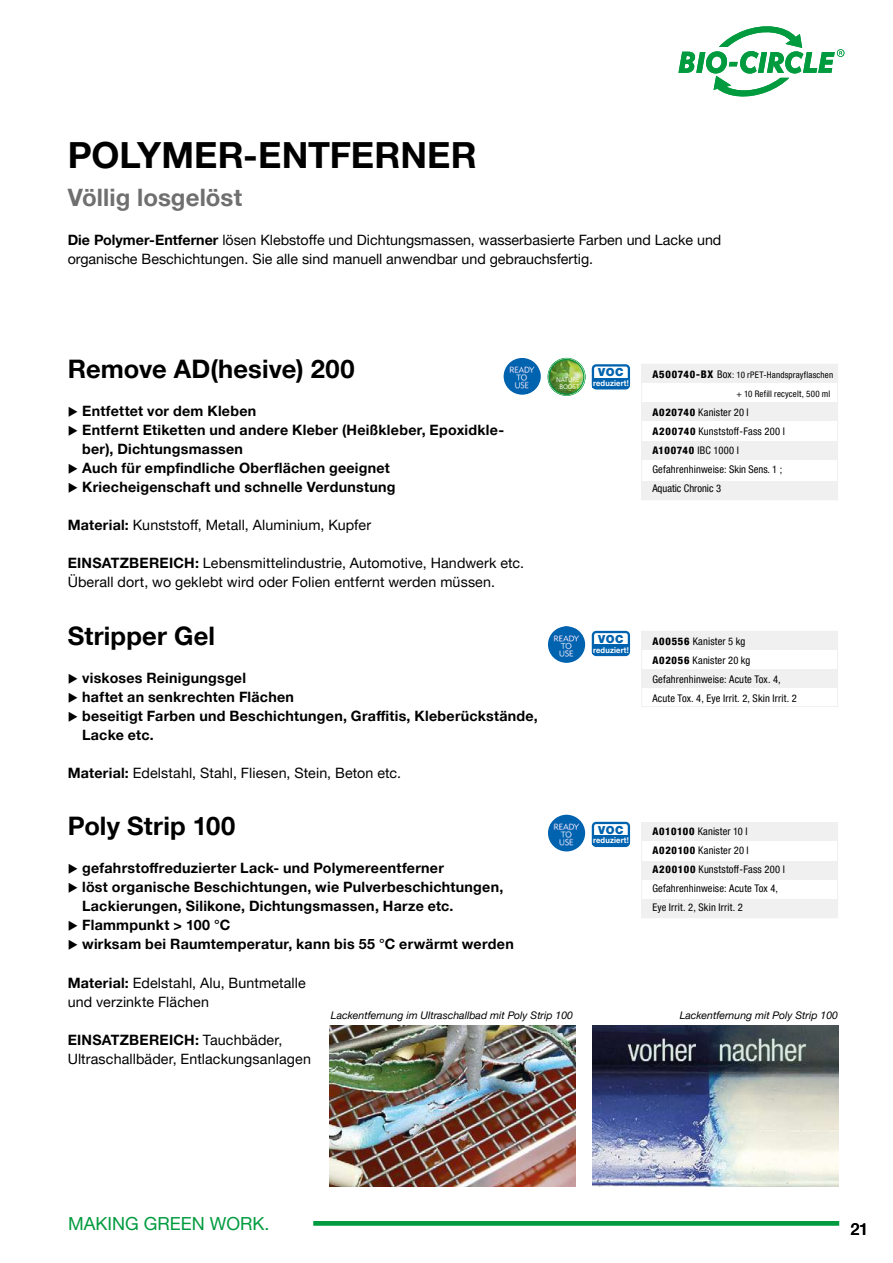
<style>
.page{position:relative;width:893px;height:1263px;background:#fff}
.page>*{position:absolute;margin:0;border:0;box-sizing:border-box;transform-origin:0 0}
.t1{font:700 36px "Helvetica Neue LTW1 G";color:#000}
.t2{font:700 25.5px "Helvetica Neue LTW1 G";letter-spacing:.005em;color:#000}
.t3{font:700 24px "Helvetica Neue LTW1 G";letter-spacing:.005em;color:#706f6f}
.t4{font:18px "Helvetica Neue LTW1 G";color:#009b3e}
.t5{font:500 16.5px "Helvetica Neue LTW1 G";color:#000}
.t6{font:700 14.25px/19px "Helvetica Neue LTW1 G";letter-spacing:.02em;color:#000}
.t7{font:14.25px/19px "Helvetica Neue LTW1 G";letter-spacing:.005em;color:#000}
.t8{font:900 11.1px "Helvetica Neue LTW1 G";letter-spacing:.045em;color:#0063af}
.t9{font:condensed 10.5px/19px "Helvetica Neue LTW1 G";letter-spacing:.015em;color:#000}
.t10{font:italic 10.5px "Helvetica Neue LTW1 G";color:#000}
.t11{font:condensed 9px/19px "Helvetica Neue LTW1 G";letter-spacing:.02em;color:#000}
.t12{font:700 8.1px "Helvetica Neue LTW1 G";letter-spacing:.02em;color:#fff;scale:.94 1}
.t13{font:6.6px/6.9px "Ebrima";letter-spacing:-.015em;color:#fff;text-align:center}
.s1{font-weight:700}
.s2{font-weight:800;font-size:10.5px}
.s3{font-size:10.5px}
.s4{font-weight:800}
</style>
<div class="page">
<svg style="left:678px;top:26px;width:166px;height:71px"></svg>
<hr style="left:0;top:1221px;width:839px;height:4px;background:#009b3e">
<svg style="left:0;top:1221px;width:313px;height:4px"></svg>
<div style="left:641px;top:481px;width:196px;height:19px;background:#f0f0f0"></div>
<div style="left:641px;top:364px;width:197px;height:136px;border:1px solid #f0f0f0"></div>
<div style="left:641px;top:402px;width:197px;height:19px;background:#f0f0f0"></div>
<div style="left:641px;top:364px;width:197px;height:19px;background:#f0f0f0"></div>
<div style="left:641px;top:440px;width:197px;height:19px;background:#f0f0f0"></div>
<div style="left:592px;top:364px;width:38px;height:25px;border:2px solid #0063af;border-radius:3px"></div>
<div style="left:593px;top:378px;width:36px;height:10px;background:#0063af"></div>
<svg style="left:547px;top:358px;width:39px;height:38px"></svg>
<img style="left:504px;top:358px;width:37px;height:37px;border-radius:18px">
<div style="left:641px;top:669px;width:197px;height:19px;background:#f0f0f0"></div>
<div style="left:641px;top:631px;width:197px;height:19px;background:#f0f0f0"></div>
<div style="left:641px;top:631px;width:197px;height:76px;border:1px solid #f0f0f0"></div>
<div style="left:592px;top:631px;width:38px;height:25px;border:2px solid #0063af;border-radius:3px"></div>
<div style="left:593px;top:644px;width:36px;height:10px;background:#0063af"></div>
<img style="left:548px;top:626px;width:37px;height:37px;border-radius:18px">
<div style="left:641px;top:899px;width:197px;height:19px;background:#f0f0f0"></div>
<div style="left:641px;top:861px;width:197px;height:19px;background:#f0f0f0"></div>
<div style="left:641px;top:822px;width:197px;height:19px;background:#f0f0f0"></div>
<img style="left:548px;top:815px;width:37px;height:36px;border-radius:18px">
<img style="left:330px;top:1026px;width:246px;height:160px">
<img style="left:592px;top:1026px;width:246px;height:160px">
<div style="left:592px;top:822px;width:38px;height:25px;border:2px solid #0063af;border-radius:3px"></div>
<div style="left:593px;top:835px;width:36px;height:10px;background:#0063af"></div>
<h1 class="t1" style="left:68px;top:133px;width:411px">POLYMER-ENTFERNER</h1>
<h3 class="t3" style="left:68px;top:183px;width:176px">Völlig losgelöst</h3>
<p class="t7" style="left:68px;top:230px;width:655px"><span class="s1">Die Polymer-Entferner</span> lösen Klebstoffe und Dichtungsmassen, wasserbasierte Farben und Lacke und organische Beschichtungen. Sie alle sind manuell anwendbar und gebrauchsfertig.</p>
<h2 class="t2" style="left:68px;top:353px;width:288px">Remove AD(hesive) 200</h2>
<p class="t6" style="left:68px;top:401px;width:190px">◆ Entfettet vor dem Kleben</p>
<p class="t6" style="left:82px;top:420px;width:424px;text-indent:-15px">◆ Entfernt Etiketten und andere Kleber (Heißkleber, Epoxidkle&shy;ber), Dichtungsmassen</p>
<p class="t6" style="left:68px;top:458px;width:324px">◆ Auch für empfindliche Oberflächen geeignet</p>
<p class="t6" style="left:68px;top:477px;width:329px">◆ Kriecheigenschaft und schnelle Verdunstung</p>
<p class="t7" style="left:68px;top:516px;width:305px"><span class="s1">Material:</span> Kunststoff, Metall, Aluminium, Kupfer</p>
<p class="t7" style="left:68px;top:554px;width:458px"><span class="s1">EINSATZBEREICH:</span> Lebensmittelindustrie, Automotive, Handwerk etc.<br>Überall dort, wo geklebt wird oder Folien entfernt werden müssen.</p>
<h2 class="t2" style="left:68px;top:620px;width:149px">Stripper Gel</h2>
<p class="t6" style="left:68px;top:668px;width:180px">◆ viskoses Reinigungsgel</p>
<p class="t6" style="left:68px;top:687px;width:228px">◆ haftet an senkrechten Flächen</p>
<p class="t6" style="left:82px;top:706px;width:457px;text-indent:-15px">◆ beseitigt Farben und Beschichtungen, Graffitis, Kleberückstände,<br>Lacke etc.</p>
<p class="t7" style="left:68px;top:763px;width:335px"><span class="s1">Material:</span> Edelstahl, Stahl, Fliesen, Stein, Beton etc.</p>
<p class="t13" style="left:556px;top:376px;width:25px">NATURE<br>BOOST</p>
<p class="t8" style="left:598px;top:366px;width:27px">VOC</p>
<p class="t12" style="left:593px;top:378px;width:39px">reduziert!</p>
<p class="t8" style="left:598px;top:632px;width:27px">VOC</p>
<p class="t12" style="left:593px;top:645px;width:39px">reduziert!</p>
<p class="t11" style="left:736px;top:365px;width:98px;text-indent:-84px"><span class="s2">A500740-BX</span> <span class="s3">Box</span>: 10 rPET-Handsprayflaschen + 10 Refill recycelt, 500 ml</p>
<p class="t9" style="left:652px;top:403px;width:134px"><span class="s4">A020740</span> Kanister 20 l<br><span class="s4">A200740</span> Kunststoff-Fass 200 l<br><span class="s4">A100740</span> IBC 1000 l<br>Gefahrenhinweise: Skin Sens. 1 ;<br>Aquatic Chronic 3</p>
<p class="t9" style="left:652px;top:631px;width:146px"><span class="s4">A00556</span> Kanister 5 kg<br><span class="s4">A02056</span> Kanister 20 kg<br>Gefahrenhinweise: Acute Tox. 4,<br>Acute Tox. 4, Eye Irrit. 2, Skin Irrit. 2</p>
<h2 class="t2" style="left:68px;top:810px;width:169px">Poly Strip 100</h2>
<p class="t6" style="left:68px;top:858px;width:378px">◆ gefahrstoffreduzierter Lack- und Polymereentferner</p>
<p class="t6" style="left:82px;top:878px;width:423px;text-indent:-15px">◆ löst organische Beschichtungen, wie Pulverbeschichtungen,<br>Lackierungen, Silikone, Dichtungsmassen, Harze etc.</p>
<p class="t6" style="left:68px;top:916px;width:164px">◆ Flammpunkt &gt; 100 °C</p>
<p class="t6" style="left:68px;top:935px;width:448px">◆ wirksam bei Raumtemperatur, kann bis 55 °C erwärmt werden</p>
<p class="t7" style="left:68px;top:973px;width:240px"><span class="s1">Material:</span> Edelstahl, Alu, Buntmetalle und verzinkte Flächen</p>
<p class="t7" style="left:68px;top:1030px;width:245px"><span class="s1">EINSATZBEREICH:</span> Tauchbäder,<br>Ultraschallbäder, Entlackungsanlagen</p>
<p class="t8" style="left:598px;top:823px;width:27px">VOC</p>
<p class="t9" style="left:652px;top:822px;width:134px"><span class="s4">A010100</span> Kanister 10 l<br><span class="s4">A020100</span> Kanister 20 l<br><span class="s4">A200100</span> Kunststoff-Fass 200 l<br>Gefahrenhinweise: Acute Tox 4,<br>Eye Irrit. 2, Skin Irrit. 2</p>
<p class="t12" style="left:593px;top:835px;width:39px">reduziert!</p>
<p class="t10" style="left:331px;top:1008px;width:244px">Lackentfernung im Ultraschallbad mit Poly Strip 100</p>
<p class="t10" style="left:680px;top:1008px;width:160px">Lackentfernung mit Poly Strip 100</p>
<p class="t4" style="left:68px;top:1212px;width:203px">MAKING GREEN WORK.</p>
<p class="t5" style="left:850px;top:1219px;width:20px">21</p>
</div>
